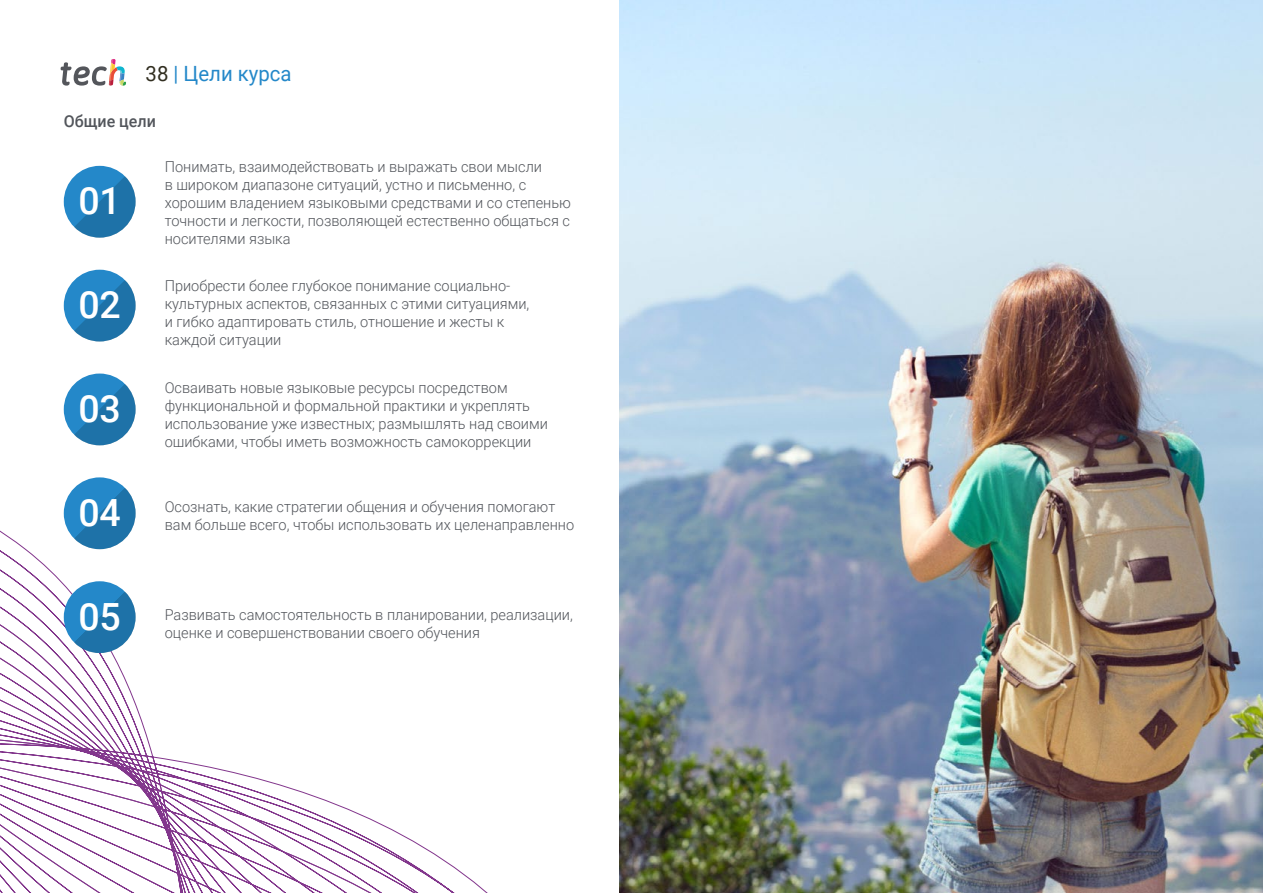
<style>
.page{position:relative;width:1263px;height:893px;background:#fff}
.page>*{position:absolute;margin:0;border:0;box-sizing:border-box;transform-origin:0 0}
.t1{font:500 37.5px "Roboto";color:#fff}
.t2{font:21px "Roboto";color:#2488c9}
.t3{font:500 16.5px "Roboto";color:#52555b}
.t4{font:300 15px/18px "Roboto";color:#52555b}
.s1{color:#312e20}
</style>
<div class="page">
<svg style="left:61px;top:59px;width:65px;height:27px"></svg>
<img style="left:619px;top:0;width:644px;height:893px">
<svg style="left:0;top:519px;width:488px;height:374px"></svg>
<div style="left:64px;top:166px;width:72px;height:72px;background:#2488c9;border-radius:50%"></div>
<div style="left:64px;top:270px;width:72px;height:71px;background:#2488c9;border-radius:50%"></div>
<div style="left:64px;top:374px;width:72px;height:71px;background:#2488c9;border-radius:50%"></div>
<div style="left:64px;top:477px;width:72px;height:72px;background:#2488c9;border-radius:50%"></div>
<div style="left:64px;top:581px;width:72px;height:72px;background:#2488c9;border-radius:50%"></div>
<svg style="left:74px;top:176px;width:62px;height:62px"></svg>
<svg style="left:74px;top:280px;width:62px;height:61px"></svg>
<svg style="left:74px;top:384px;width:62px;height:61px"></svg>
<svg style="left:74px;top:488px;width:62px;height:61px"></svg>
<svg style="left:74px;top:592px;width:62px;height:61px"></svg>
<h2 class="t2" style="left:146px;top:59px;width:148px"><span class="s1">38</span> | Цели курса</h2>
<p class="t3" style="left:64px;top:110px;width:94px">Общие цели</p>
<h1 class="t1" style="left:78px;top:175px;width:44px">01</h1>
<h1 class="t1" style="left:78px;top:279px;width:44px">02</h1>
<h1 class="t1" style="left:78px;top:383px;width:44px">03</h1>
<p class="t4" style="left:165px;top:157px;width:408px">Понимать, взаимодействовать и выражать свои мысли<br>в широком диапазоне ситуаций, устно и письменно, с хорошим владением языковыми средствами и со степенью точности и легкости, позволяющей естественно общаться с носителями языка</p>
<p class="t4" style="left:165px;top:277px;width:366px">Приобрести более глубокое понимание социально&shy;культурных аспектов, связанных с этими ситуациями, и гибко адаптировать стиль, отношение и жесты к каждой ситуации</p>
<p class="t4" style="left:165px;top:378px;width:385px">Осваивать новые языковые ресурсы посредством функциональной и формальной практики и укреплять использование уже известных; размышлять над своими ошибками, чтобы иметь возможность самокоррекции</p>
<h1 class="t1" style="left:78px;top:486px;width:44px">04</h1>
<p class="t4" style="left:165px;top:497px;width:411px">Осознать, какие стратегии общения и обучения помогают вам больше всего, чтобы использовать их целенаправленно</p>
<h1 class="t1" style="left:78px;top:590px;width:44px">05</h1>
<p class="t4" style="left:165px;top:605px;width:410px">Развивать самостоятельность в планировании, реализации, оценке и совершенствовании своего обучения</p>
</div>
